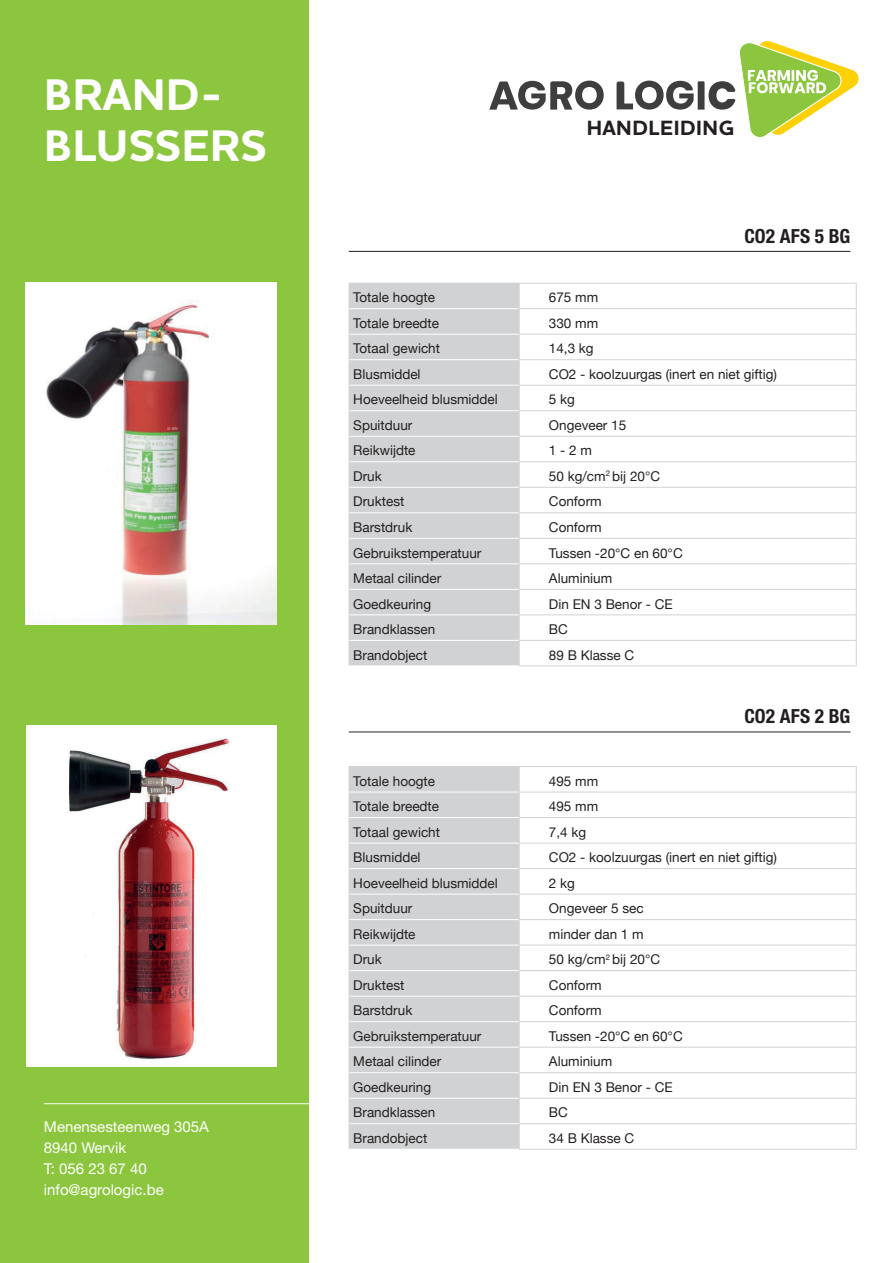
<style>
.page{position:relative;width:893px;height:1263px;background:#fff}
.page>*{position:absolute;margin:0;border:0;box-sizing:border-box;transform-origin:0 0}
.t1{font:700 45px/51px "Houschka Pro";letter-spacing:.015em;color:#fff}
.t2{font:700 21px "Houschka Pro";letter-spacing:.025em;color:#231f20}
.t3{font:700 condensed 19.5px "Helvetica Neue";letter-spacing:.005em;color:#231f20}
.t4{font:15px/21px "Helvetica Neue";color:#fff}
.t5{font:13.5px "Helvetica Neue";color:#231f20}
.s1{font-size:12px;color:#fff}
</style>
<div class="page">
<div style="left:0;top:0;width:309px;height:1263px;background:#8bc63e"></div>
<hr style="left:44px;top:1103px;width:276px;height:1px;background:#fff">
<hr style="left:349px;top:251px;width:501px;height:1px;background:#231f20">
<hr style="left:349px;top:732px;width:501px;height:1px;background:#231f20">
<div style="left:350px;top:284px;width:169px;height:381px;background:#d1d2d4"></div>
<hr style="left:519px;top:385px;width:338px;height:1px;background:#d1d2d4">
<svg style="left:349px;top:284px;width:1px;height:381px"></svg>
<svg style="left:856px;top:284px;width:1px;height:381px"></svg>
<hr style="left:349px;top:385px;width:170px;height:1px;background:#fff">
<hr style="left:349px;top:283px;width:170px;height:1px;background:#d1d2d4">
<hr style="left:519px;top:283px;width:338px;height:1px;background:#d1d2d4">
<hr style="left:519px;top:308px;width:338px;height:1px;background:#d1d2d4">
<hr style="left:519px;top:334px;width:338px;height:1px;background:#d1d2d4">
<hr style="left:519px;top:359px;width:338px;height:1px;background:#d1d2d4">
<hr style="left:519px;top:410px;width:338px;height:1px;background:#d1d2d4">
<hr style="left:519px;top:436px;width:338px;height:1px;background:#d1d2d4">
<hr style="left:519px;top:461px;width:338px;height:1px;background:#d1d2d4">
<hr style="left:519px;top:487px;width:338px;height:1px;background:#d1d2d4">
<hr style="left:519px;top:512px;width:338px;height:1px;background:#d1d2d4">
<hr style="left:519px;top:538px;width:338px;height:1px;background:#d1d2d4">
<hr style="left:519px;top:563px;width:338px;height:1px;background:#d1d2d4">
<hr style="left:519px;top:589px;width:338px;height:1px;background:#d1d2d4">
<hr style="left:519px;top:614px;width:338px;height:1px;background:#d1d2d4">
<hr style="left:519px;top:640px;width:338px;height:1px;background:#d1d2d4">
<svg style="left:519px;top:284px;width:1px;height:381px"></svg>
<hr style="left:519px;top:665px;width:338px;height:1px;background:#d1d2d4">
<hr style="left:349px;top:308px;width:170px;height:1px;background:#fff">
<hr style="left:349px;top:334px;width:170px;height:1px;background:#fff">
<hr style="left:349px;top:359px;width:170px;height:1px;background:#fff">
<hr style="left:349px;top:410px;width:170px;height:1px;background:#fff">
<hr style="left:349px;top:436px;width:170px;height:1px;background:#fff">
<hr style="left:349px;top:461px;width:170px;height:1px;background:#fff">
<hr style="left:349px;top:487px;width:170px;height:1px;background:#fff">
<hr style="left:349px;top:512px;width:170px;height:1px;background:#fff">
<hr style="left:349px;top:538px;width:170px;height:1px;background:#fff">
<hr style="left:349px;top:563px;width:170px;height:1px;background:#fff">
<hr style="left:349px;top:589px;width:170px;height:1px;background:#fff">
<hr style="left:349px;top:614px;width:170px;height:1px;background:#fff">
<hr style="left:349px;top:640px;width:170px;height:1px;background:#fff">
<div style="left:350px;top:767px;width:169px;height:382px;background:#d1d2d4"></div>
<hr style="left:519px;top:868px;width:338px;height:1px;background:#d1d2d4">
<svg style="left:349px;top:767px;width:1px;height:382px"></svg>
<svg style="left:856px;top:767px;width:1px;height:382px"></svg>
<hr style="left:349px;top:868px;width:170px;height:1px;background:#fff">
<hr style="left:349px;top:766px;width:170px;height:1px;background:#d1d2d4">
<hr style="left:519px;top:766px;width:338px;height:1px;background:#d1d2d4">
<hr style="left:519px;top:792px;width:338px;height:1px;background:#d1d2d4">
<hr style="left:519px;top:817px;width:338px;height:1px;background:#d1d2d4">
<hr style="left:519px;top:843px;width:338px;height:1px;background:#d1d2d4">
<hr style="left:519px;top:894px;width:338px;height:1px;background:#d1d2d4">
<hr style="left:519px;top:919px;width:338px;height:1px;background:#d1d2d4">
<hr style="left:519px;top:945px;width:338px;height:1px;background:#d1d2d4">
<hr style="left:519px;top:970px;width:338px;height:1px;background:#d1d2d4">
<hr style="left:519px;top:996px;width:338px;height:1px;background:#d1d2d4">
<hr style="left:519px;top:1021px;width:338px;height:1px;background:#d1d2d4">
<hr style="left:519px;top:1047px;width:338px;height:1px;background:#d1d2d4">
<hr style="left:519px;top:1072px;width:338px;height:1px;background:#d1d2d4">
<hr style="left:519px;top:1098px;width:338px;height:1px;background:#d1d2d4">
<hr style="left:519px;top:1123px;width:338px;height:1px;background:#d1d2d4">
<svg style="left:519px;top:767px;width:1px;height:382px"></svg>
<hr style="left:519px;top:1149px;width:338px;height:1px;background:#d1d2d4">
<hr style="left:349px;top:792px;width:170px;height:1px;background:#fff">
<hr style="left:349px;top:817px;width:170px;height:1px;background:#fff">
<hr style="left:349px;top:843px;width:170px;height:1px;background:#fff">
<hr style="left:349px;top:894px;width:170px;height:1px;background:#fff">
<hr style="left:349px;top:919px;width:170px;height:1px;background:#fff">
<hr style="left:349px;top:945px;width:170px;height:1px;background:#fff">
<hr style="left:349px;top:970px;width:170px;height:1px;background:#fff">
<hr style="left:349px;top:996px;width:170px;height:1px;background:#fff">
<hr style="left:349px;top:1021px;width:170px;height:1px;background:#fff">
<hr style="left:349px;top:1047px;width:170px;height:1px;background:#fff">
<hr style="left:349px;top:1072px;width:170px;height:1px;background:#fff">
<hr style="left:349px;top:1098px;width:170px;height:1px;background:#fff">
<hr style="left:349px;top:1123px;width:170px;height:1px;background:#fff">
<img style="left:26px;top:283px;width:250px;height:342px">
<div style="left:26px;top:725px;width:250px;height:342px;background:#fff"></div>
<img style="left:69px;top:738px;width:161px;height:321px">
<svg style="left:489px;top:81px;width:115px;height:29px"></svg>
<svg style="left:617px;top:40px;width:242px;height:98px"></svg>
<h1 class="t1" style="left:44px;top:70px;width:224px">BRAND-<br>BLUSSERS</h1>
<p class="t4" style="left:44px;top:1116px;width:167px">Menensesteenweg 305A<br>8940 Wervik<br>T: 056 23 67 40 info@agrologic.be</p>
<h2 class="t2" style="left:574px;top:114px;width:162px"><span class="s1">•</span> HANDLEIDING</h2>
<h3 class="t3" style="left:744px;top:224px;width:108px">CO2 AFS 5 BG</h3>
<p class="t5" style="left:353px;top:288px;width:83px">Totale hoogte</p>
<p class="t5" style="left:549px;top:288px;width:51px">675 mm</p>
<p class="t5" style="left:353px;top:313px;width:87px">Totale breedte</p>
<p class="t5" style="left:549px;top:313px;width:51px">330 mm</p>
<p class="t5" style="left:353px;top:339px;width:88px">Totaal gewicht</p>
<p class="t5" style="left:549px;top:339px;width:46px">14,3 kg</p>
<p class="t5" style="left:353px;top:364px;width:69px">Blusmiddel</p>
<p class="t5" style="left:549px;top:364px;width:230px">CO2 - koolzuurgas (inert en niet giftig)</p>
<p class="t5" style="left:353px;top:390px;width:146px">Hoeveelheid blusmiddel</p>
<p class="t5" style="left:549px;top:390px;width:28px">5 kg</p>
<p class="t5" style="left:353px;top:415px;width:61px">Spuitduur</p>
<p class="t5" style="left:549px;top:415px;width:79px">Ongeveer 15</p>
<p class="t5" style="left:353px;top:441px;width:64px">Reikwijdte</p>
<p class="t5" style="left:549px;top:441px;width:45px">1 - 2 m</p>
<p class="t5" style="left:353px;top:466px;width:30px">Druk</p>
<p class="t5" style="left:549px;top:466px;width:113px">50 kg/cm<sup>2</sup> bij 20°C</p>
<p class="t5" style="left:353px;top:492px;width:53px">Druktest</p>
<p class="t5" style="left:549px;top:492px;width:54px">Conform</p>
<p class="t5" style="left:353px;top:517px;width:61px">Barstdruk</p>
<p class="t5" style="left:549px;top:517px;width:54px">Conform</p>
<p class="t5" style="left:353px;top:543px;width:130px">Gebruikstemperatuur</p>
<p class="t5" style="left:549px;top:543px;width:135px">Tussen -20°C en 60°C</p>
<p class="t5" style="left:353px;top:568px;width:90px">Metaal cilinder</p>
<p class="t5" style="left:549px;top:568px;width:65px">Aluminium</p>
<p class="t5" style="left:353px;top:594px;width:79px">Goedkeuring</p>
<p class="t5" style="left:549px;top:594px;width:125px">Din EN 3 Benor - CE</p>
<p class="t5" style="left:353px;top:619px;width:84px">Brandklassen</p>
<p class="t5" style="left:549px;top:619px;width:20px">BC</p>
<p class="t5" style="left:353px;top:645px;width:76px">Brandobject</p>
<p class="t5" style="left:549px;top:645px;width:87px">89 B Klasse C</p>
<h3 class="t3" style="left:744px;top:705px;width:108px">CO2 AFS 2 BG</h3>
<p class="t5" style="left:353px;top:771px;width:83px">Totale hoogte</p>
<p class="t5" style="left:549px;top:771px;width:51px">495 mm</p>
<p class="t5" style="left:353px;top:797px;width:87px">Totale breedte</p>
<p class="t5" style="left:549px;top:797px;width:51px">495 mm</p>
<p class="t5" style="left:353px;top:822px;width:88px">Totaal gewicht</p>
<p class="t5" style="left:549px;top:822px;width:39px">7,4 kg</p>
<p class="t5" style="left:353px;top:848px;width:69px">Blusmiddel</p>
<p class="t5" style="left:549px;top:848px;width:230px">CO2 - koolzuurgas (inert en niet giftig)</p>
<p class="t5" style="left:353px;top:873px;width:146px">Hoeveelheid blusmiddel</p>
<p class="t5" style="left:549px;top:873px;width:28px">2 kg</p>
<p class="t5" style="left:353px;top:899px;width:61px">Spuitduur</p>
<p class="t5" style="left:549px;top:899px;width:96px">Ongeveer 5 sec</p>
<p class="t5" style="left:353px;top:924px;width:64px">Reikwijdte</p>
<p class="t5" style="left:549px;top:924px;width:96px">minder dan 1 m</p>
<p class="t5" style="left:353px;top:950px;width:30px">Druk</p>
<p class="t5" style="left:549px;top:950px;width:113px">50 kg/cm<sup>2</sup> bij 20°C</p>
<p class="t5" style="left:353px;top:975px;width:53px">Druktest</p>
<p class="t5" style="left:549px;top:975px;width:54px">Conform</p>
<p class="t5" style="left:353px;top:1001px;width:61px">Barstdruk</p>
<p class="t5" style="left:549px;top:1001px;width:54px">Conform</p>
<p class="t5" style="left:353px;top:1026px;width:130px">Gebruikstemperatuur</p>
<p class="t5" style="left:549px;top:1026px;width:135px">Tussen -20°C en 60°C</p>
<p class="t5" style="left:353px;top:1052px;width:90px">Metaal cilinder</p>
<p class="t5" style="left:549px;top:1052px;width:65px">Aluminium</p>
<p class="t5" style="left:353px;top:1077px;width:79px">Goedkeuring</p>
<p class="t5" style="left:549px;top:1077px;width:125px">Din EN 3 Benor - CE</p>
<p class="t5" style="left:353px;top:1103px;width:84px">Brandklassen</p>
<p class="t5" style="left:549px;top:1103px;width:20px">BC</p>
<p class="t5" style="left:353px;top:1128px;width:76px">Brandobject</p>
<p class="t5" style="left:549px;top:1128px;width:87px">34 B Klasse C</p>
</div>
